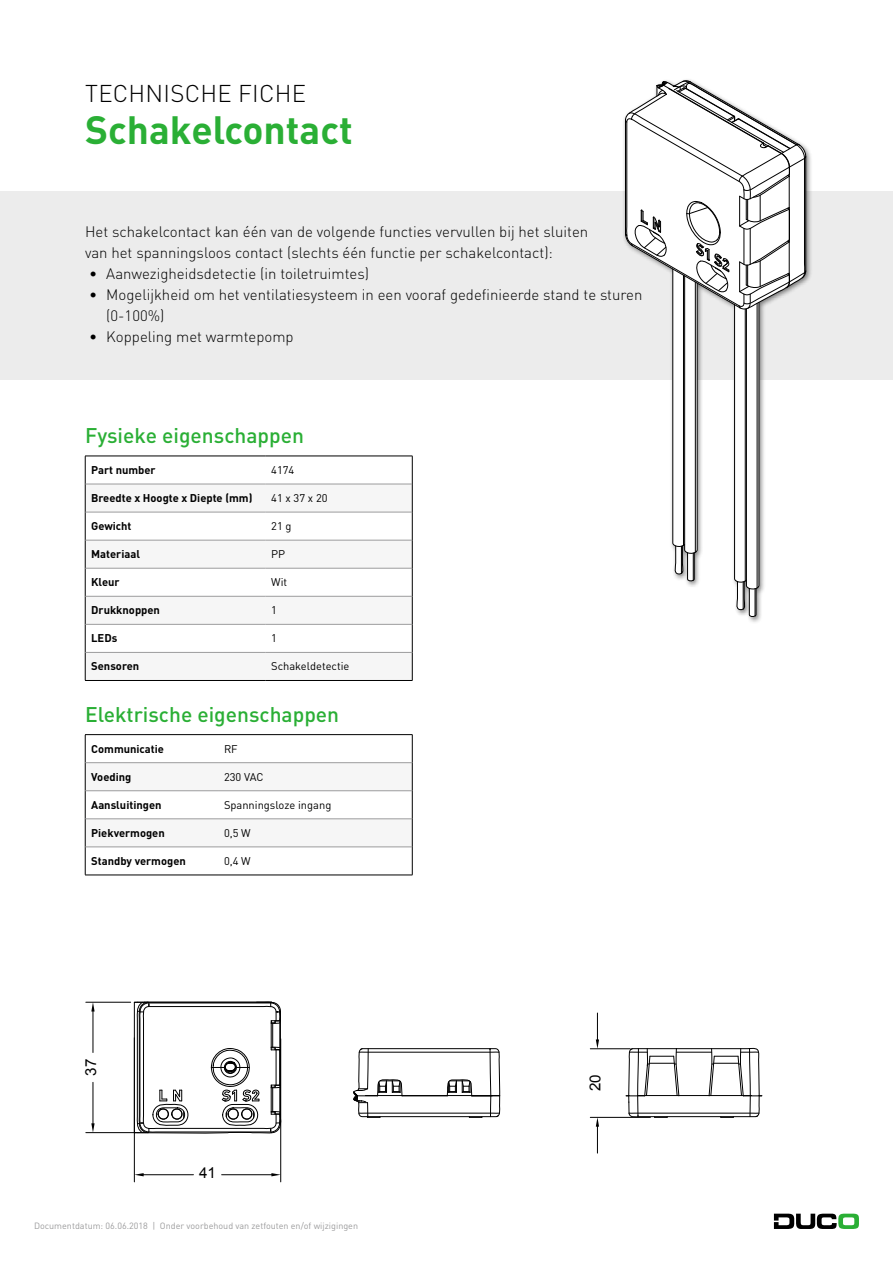
<style>
.page{position:relative;width:893px;height:1263px;background:#fff}
.page>*{position:absolute;margin:0;border:0;box-sizing:border-box;transform-origin:0 0}
.t1{font:700 39px "DINOT";color:#2aaf35}
.t2{font:300 24px "DINOT";letter-spacing:.01em;color:#000}
.t3{font:500 21px "DINOT";color:#2aaf35}
.t4{font:15.15px "Arial";color:#000}
.t5{font:300 15px/21px "DINOT";color:#000}
.t6{font:700 11.1px "DINOT";color:#000}
.t7{font:11.1px "DINOT";color:#000}
.t8{font:9px "DINOT";color:#9c9c9d}
</style>
<div class="page">
<svg style="left:774px;top:1213px;width:85px;height:16px"></svg>
<div style="left:0;top:192px;width:893px;height:104px;background:#ececec"></div>
<div style="left:0;top:255px;width:893px;height:104px;background:#ececec"></div>
<div style="left:0;top:297px;width:893px;height:83px;background:#ececec"></div>
<svg style="left:86px;top:457px;width:326px;height:27px"></svg>
<svg style="left:86px;top:485px;width:326px;height:195px;fill:#f6f6f6"></svg>
<hr style="left:85px;top:456px;width:180px;height:1px;background:#000">
<hr style="left:265px;top:456px;width:147px;height:1px;background:#000">
<svg style="left:85px;top:456px;width:1px;height:224px"></svg>
<svg style="left:412px;top:456px;width:1px;height:224px"></svg>
<hr style="left:85px;top:680px;width:180px;height:1px;background:#000">
<hr style="left:265px;top:680px;width:147px;height:1px;background:#000">
<hr style="left:85px;top:484px;width:180px;height:1px;background:#9c9c9d">
<hr style="left:265px;top:484px;width:147px;height:1px;background:#9c9c9d">
<hr style="left:85px;top:512px;width:180px;height:1px;background:#9c9c9d">
<hr style="left:265px;top:512px;width:147px;height:1px;background:#9c9c9d">
<hr style="left:85px;top:540px;width:180px;height:1px;background:#9c9c9d">
<hr style="left:265px;top:540px;width:147px;height:1px;background:#9c9c9d">
<hr style="left:85px;top:568px;width:180px;height:1px;background:#9c9c9d">
<hr style="left:265px;top:568px;width:147px;height:1px;background:#9c9c9d">
<hr style="left:85px;top:596px;width:180px;height:1px;background:#9c9c9d">
<hr style="left:265px;top:596px;width:147px;height:1px;background:#9c9c9d">
<hr style="left:85px;top:624px;width:180px;height:1px;background:#9c9c9d">
<hr style="left:265px;top:624px;width:147px;height:1px;background:#9c9c9d">
<hr style="left:85px;top:652px;width:180px;height:1px;background:#9c9c9d">
<hr style="left:265px;top:652px;width:147px;height:1px;background:#9c9c9d">
<hr style="left:85px;top:734px;width:133px;height:1px;background:#000">
<hr style="left:218px;top:734px;width:194px;height:1px;background:#000">
<svg style="left:85px;top:735px;width:328px;height:140px"></svg>
<hr style="left:85px;top:875px;width:133px;height:1px;background:#000">
<hr style="left:218px;top:875px;width:194px;height:1px;background:#000">
<hr style="left:85px;top:762px;width:133px;height:1px;background:#9c9c9d">
<hr style="left:218px;top:762px;width:194px;height:1px;background:#9c9c9d">
<hr style="left:85px;top:790px;width:133px;height:1px;background:#9c9c9d">
<hr style="left:218px;top:790px;width:194px;height:1px;background:#9c9c9d">
<hr style="left:85px;top:818px;width:133px;height:1px;background:#9c9c9d">
<hr style="left:218px;top:818px;width:194px;height:1px;background:#9c9c9d">
<hr style="left:85px;top:847px;width:133px;height:1px;background:#9c9c9d">
<hr style="left:218px;top:847px;width:194px;height:1px;background:#9c9c9d">
<svg style="left:134px;top:1001px;width:148px;height:132px"></svg>
<hr style="left:134px;top:1038px;width:1px;height:144px;background:#000">
<hr style="left:280px;top:1039px;width:1px;height:143px;background:#000">
<svg style="left:134px;top:1173px;width:10px;height:3px"></svg>
<hr style="left:143px;top:1174px;width:50px;height:1px;background:#000">
<svg style="left:271px;top:1173px;width:10px;height:3px"></svg>
<hr style="left:222px;top:1174px;width:50px;height:1px;background:#000">
<hr style="left:86px;top:1002px;width:45px;height:1px;background:#000">
<hr style="left:86px;top:1132px;width:49px;height:1px;background:#000">
<svg style="left:91px;top:1002px;width:4px;height:9px"></svg>
<hr style="left:93px;top:1010px;width:1px;height:42px;background:#000">
<svg style="left:91px;top:1123px;width:4px;height:9px"></svg>
<hr style="left:93px;top:1082px;width:1px;height:42px;background:#000">
<svg style="left:353px;top:1048px;width:148px;height:70px"></svg>
<svg style="left:626px;top:1047px;width:136px;height:71px"></svg>
<hr style="left:590px;top:1048px;width:40px;height:1px;background:#000">
<hr style="left:590px;top:1117px;width:60px;height:1px;background:#000">
<svg style="left:596px;top:1013px;width:3px;height:36px"></svg>
<svg style="left:596px;top:1117px;width:3px;height:36px"></svg>
<div style="left:622px;top:78px;width:191px;height:545px;background:#000;opacity:.5"></div>
<svg style="left:624px;top:79px;width:182px;height:538px"></svg>
<h2 class="t2" style="left:85px;top:77px;width:222px">TECHNISCHE FICHE</h2>
<h1 class="t1" style="left:85px;top:104px;width:269px">Schakelcontact</h1>
<p class="t5" style="left:85px;top:221px;width:505px">Het schakelcontact kan één van de volgende functies vervullen bij het sluiten van het spanningsloos contact (slechts één functie per schakelcontact):</p>
<p class="t5" style="left:89px;top:263px;width:281px">• Aanwezigheidsdetectie (in toiletruimtes)</p>
<p class="t5" style="left:106px;top:284px;width:538px;text-indent:-17px">• Mogelijkheid om het ventilatiesysteem in een vooraf gedefinieerde stand te sturen (0-100%)</p>
<p class="t5" style="left:89px;top:326px;width:206px">• Koppeling met warmtepomp</p>
<h3 class="t3" style="left:85px;top:421px;width:220px">Fysieke eigenschappen</h3>
<p class="t6" style="left:91px;top:462px;width:66px">Part number</p>
<p class="t7" style="left:271px;top:462px;width:25px">4174</p>
<p class="t6" style="left:91px;top:490px;width:163px">Breedte x Hoogte x Diepte (mm)</p>
<p class="t7" style="left:271px;top:490px;width:58px">41 x 37 x 20</p>
<p class="t6" style="left:91px;top:518px;width:42px">Gewicht</p>
<p class="t7" style="left:271px;top:518px;width:22px">21 g</p>
<p class="t6" style="left:91px;top:547px;width:50px">Materiaal</p>
<p class="t7" style="left:271px;top:547px;width:15px">PP</p>
<p class="t6" style="left:91px;top:575px;width:30px">Kleur</p>
<p class="t7" style="left:271px;top:575px;width:17px">Wit</p>
<p class="t6" style="left:91px;top:603px;width:70px">Drukknoppen</p>
<p class="t7" style="left:271px;top:603px;width:7px">1</p>
<p class="t6" style="left:91px;top:631px;width:28px">LEDs</p>
<p class="t7" style="left:271px;top:631px;width:7px">1</p>
<p class="t6" style="left:91px;top:659px;width:50px">Sensoren</p>
<p class="t7" style="left:271px;top:659px;width:80px">Schakeldetectie</p>
<h3 class="t3" style="left:85px;top:700px;width:256px">Elektrische eigenschappen</h3>
<p class="t6" style="left:91px;top:741px;width:74px">Communicatie</p>
<p class="t7" style="left:224px;top:741px;width:15px">RF</p>
<p class="t6" style="left:91px;top:769px;width:42px">Voeding</p>
<p class="t7" style="left:224px;top:769px;width:41px">230 VAC</p>
<p class="t6" style="left:91px;top:797px;width:72px">Aansluitingen</p>
<p class="t7" style="left:224px;top:797px;width:109px">Spanningsloze ingang</p>
<p class="t6" style="left:91px;top:825px;width:75px">Piekvermogen</p>
<p class="t7" style="left:224px;top:825px;width:28px">0,5 W</p>
<p class="t6" style="left:91px;top:853px;width:96px">Standby vermogen</p>
<p class="t7" style="left:224px;top:853px;width:28px">0,4 W</p>
<p class="t4" style="left:82px;top:1076px;width:18px;rotate:-90deg">37</p>
<p class="t4" style="left:199px;top:1164px;width:18px">41</p>
<p class="t8" style="left:34px;top:1219px;width:326px">Documentdatum: 06.06.2018 | Onder voorbehoud van zetfouten en/of wijzigingen</p>
<p class="t4" style="left:587px;top:1091px;width:18px;rotate:-90deg">20</p>
</div>
